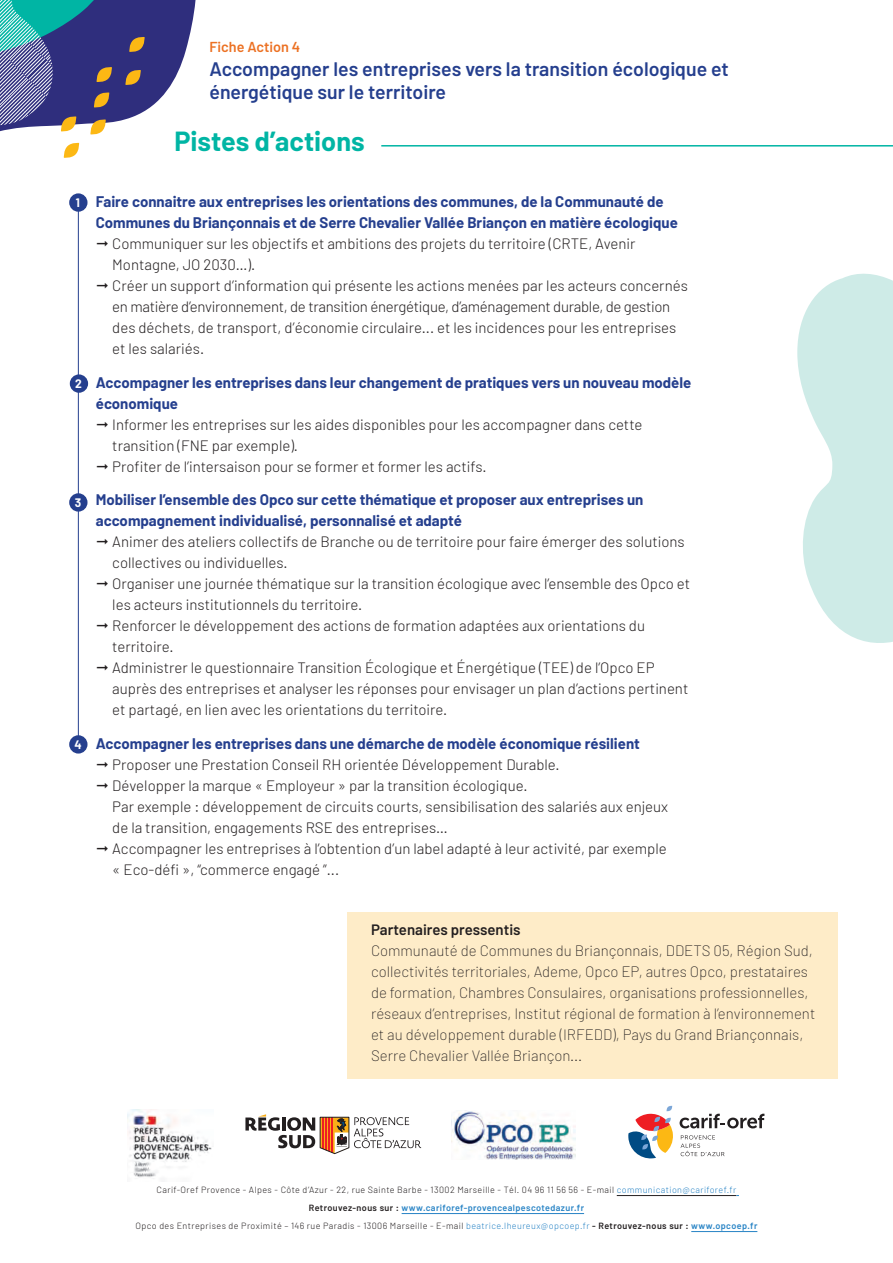
<style>
.page{position:relative;width:893px;height:1263px;background:#fff}
.page>*{position:absolute;margin:0;border:0;box-sizing:border-box;transform-origin:0 0}
.t1{font:700 27px "Barlow";color:#00b5a4}
.t2{font:600 19.5px/23.4px "Barlow";color:#253f8e}
.t3{font:300 15px/21px "Barlow";color:#231f20}
.t4{font:700 15px/21px "Barlow";color:#253f8e}
.t5{font:200 15px/21px "Barlow";color:#231f20}
.t6{font:600 15px "Barlow";color:#231f20}
.t7{font:600 14.4px "Barlow";color:#ec7123}
.t8{font:700 12px "Barlow";color:#fff}
.t9{font:300 9px/18px "Barlow";letter-spacing:.045em;color:#231f20;text-align:center}
.s1{color:#2783c5}
.s2{font-weight:600}
.s3{font-weight:600;color:#2783c5}
</style>
<div class="page">
<hr style="left:78px;top:198px;width:1px;height:549px;background:#253f8e">
<svg style="left:245px;top:1114px;width:176px;height:40px"></svg>
<img style="left:128px;top:1109px;width:84px;height:69px">
<svg style="left:680px;top:1114px;width:84px;height:14px"></svg>
<svg style="left:681px;top:1135px;width:44px;height:21px"></svg>
<svg style="left:628px;top:1105px;width:45px;height:54px"></svg>
<img style="left:452px;top:1110px;width:123px;height:50px">
<svg style="left:0;top:0;width:196px;height:158px"></svg>
<hr style="left:381px;top:145px;width:512px;height:2px;background:#00b5a4">
<div style="left:69px;top:193px;width:19px;height:19px;background:#253f8e;border-radius:50%"></div>
<div style="left:70px;top:374px;width:18px;height:19px;background:#253f8e;border-radius:50%"></div>
<div style="left:69px;top:493px;width:19px;height:19px;background:#253f8e;border-radius:50%"></div>
<div style="left:69px;top:735px;width:19px;height:18px;background:#253f8e;border-radius:50%"></div>
<svg style="left:797px;top:273px;width:96px;height:370px"></svg>
<div style="left:348px;top:912px;width:490px;height:167px;background:#feecc8"></div>
<hr style="left:617px;top:1195px;width:119px;height:1px;background:#231f20">
<hr style="left:402px;top:1213px;width:182px;height:1px;background:#2783c5">
<hr style="left:691px;top:1231px;width:66px;height:1px;background:#2783c5">
<p class="t7" style="left:209px;top:38px;width:92px">Fiche Action 4</p>
<h2 class="t2" style="left:209px;top:57px;width:521px">Accompagner les entreprises vers la transition écologique et énergétique sur le territoire</h2>
<h1 class="t1" style="left:174px;top:125px;width:192px">Pistes d’actions</h1>
<p class="t8" style="left:76px;top:195px;width:6px">1</p>
<p class="t8" style="left:75px;top:376px;width:8px">2</p>
<p class="t8" style="left:75px;top:495px;width:8px">3</p>
<p class="t8" style="left:74px;top:737px;width:9px">4</p>
<p class="t4" style="left:96px;top:191px;width:584px">Faire connaitre aux entreprises les orientations des communes, de la Communauté de<br>Communes du Briançonnais et de Serre Chevalier Vallée Briançon en matière écologique</p>
<p class="t3" style="left:112px;top:233px;width:525px;text-indent:-17px">◻ Communiquer sur les objectifs et ambitions des projets du territoire (CRTE, Avenir<br>Montagne, JO 2030…).</p>
<p class="t3" style="left:112px;top:275px;width:577px;text-indent:-17px">◻ Créer un support d’information qui présente les actions menées par les acteurs concernés en matière d’environnement, de transition énergétique, d’aménagement durable, de gestion des déchets, de transport, d’économie circulaire... et les incidences pour les entreprises et les salariés.</p>
<p class="t4" style="left:96px;top:372px;width:597px">Accompagner les entreprises dans leur changement de pratiques vers un nouveau modèle économique</p>
<p class="t3" style="left:112px;top:413px;width:532px;text-indent:-17px">◻ Informer les entreprises sur les aides disponibles pour les accompagner dans cette transition (FNE par exemple).</p>
<p class="t3" style="left:96px;top:455px;width:392px">◻ Profiter de l’intersaison pour se former et former les actifs.</p>
<p class="t4" style="left:96px;top:489px;width:549px">Mobiliser l’ensemble des Opco sur cette thématique et proposer aux entreprises un accompagnement individualisé, personnalisé et adapté</p>
<p class="t3" style="left:112px;top:531px;width:574px;text-indent:-17px">◻ Animer des ateliers collectifs de Branche ou de territoire pour faire émerger des solutions collectives ou individuelles.</p>
<p class="t3" style="left:112px;top:573px;width:579px;text-indent:-17px">◻ Organiser une journée thématique sur la transition écologique avec l’ensemble des Opco et les acteurs institutionnels du territoire.</p>
<p class="t3" style="left:112px;top:615px;width:534px;text-indent:-17px">◻ Renforcer le développement des actions de formation adaptées aux orientations du territoire.</p>
<p class="t3" style="left:112px;top:657px;width:578px;text-indent:-17px">◻ Administrer le questionnaire Transition Écologique et Énergétique (TEE) de l’Opco EP auprès des entreprises et analyser les réponses pour envisager un plan d’actions pertinent et partagé, en lien avec les orientations du territoire.</p>
<p class="t4" style="left:96px;top:733px;width:546px">Accompagner les entreprises dans une démarche de modèle économique résilient</p>
<p class="t3" style="left:96px;top:754px;width:465px">◻ Proposer une Prestation Conseil RH orientée Développement Durable.</p>
<p class="t3" style="left:112px;top:775px;width:557px;text-indent:-17px">◻ Développer la marque « Employeur » par la transition écologique.<br>Par exemple : développement de circuits courts, sensibilisation des salariés aux enjeux de la transition, engagements RSE des entreprises…</p>
<p class="t3" style="left:112px;top:838px;width:556px;text-indent:-17px">◻ Accompagner les entreprises à l’obtention d’un label adapté à leur activité, par exemple « Eco-défi », “commerce engagé ”...</p>
<p class="t6" style="left:371px;top:920px;width:151px">Partenaires pressentis</p>
<p class="t5" style="left:371px;top:940px;width:446px">Communauté de Communes du Briançonnais, DDETS 05, Région Sud, collectivités territoriales, Ademe, Opco EP, autres Opco, prestataires de formation, Chambres Consulaires, organisations professionnelles, réseaux d’entreprises, Institut régional de formation à l’environnement et au développement durable (IRFEDD), Pays du Grand Briançonnais, Serre Chevalier Vallée Briançon...</p>
<p class="t9" style="left:136px;top:1180px;width:623px">Carif-Oref Provence - Alpes - Côte d’Azur - 22, rue Sainte Barbe - 13002 Marseille - Tél. 04 96 11 56 56 - E-mail <span class="s1">communication@cariforef.fr<br></span><span class="s2">Retrouvez-nous sur :</span> <span class="s3">www.cariforef-provencealpescotedazur.fr<br></span>Opco des Entreprises de Proximité – 146 rue Paradis - 13006 Marseille - E-mail <span class="s1">beatrice.lheureux@opcoep.fr</span> <span class="s2">- Retrouvez-nous sur :</span> <span class="s3">www.opcoep.fr</span></p>
</div>
